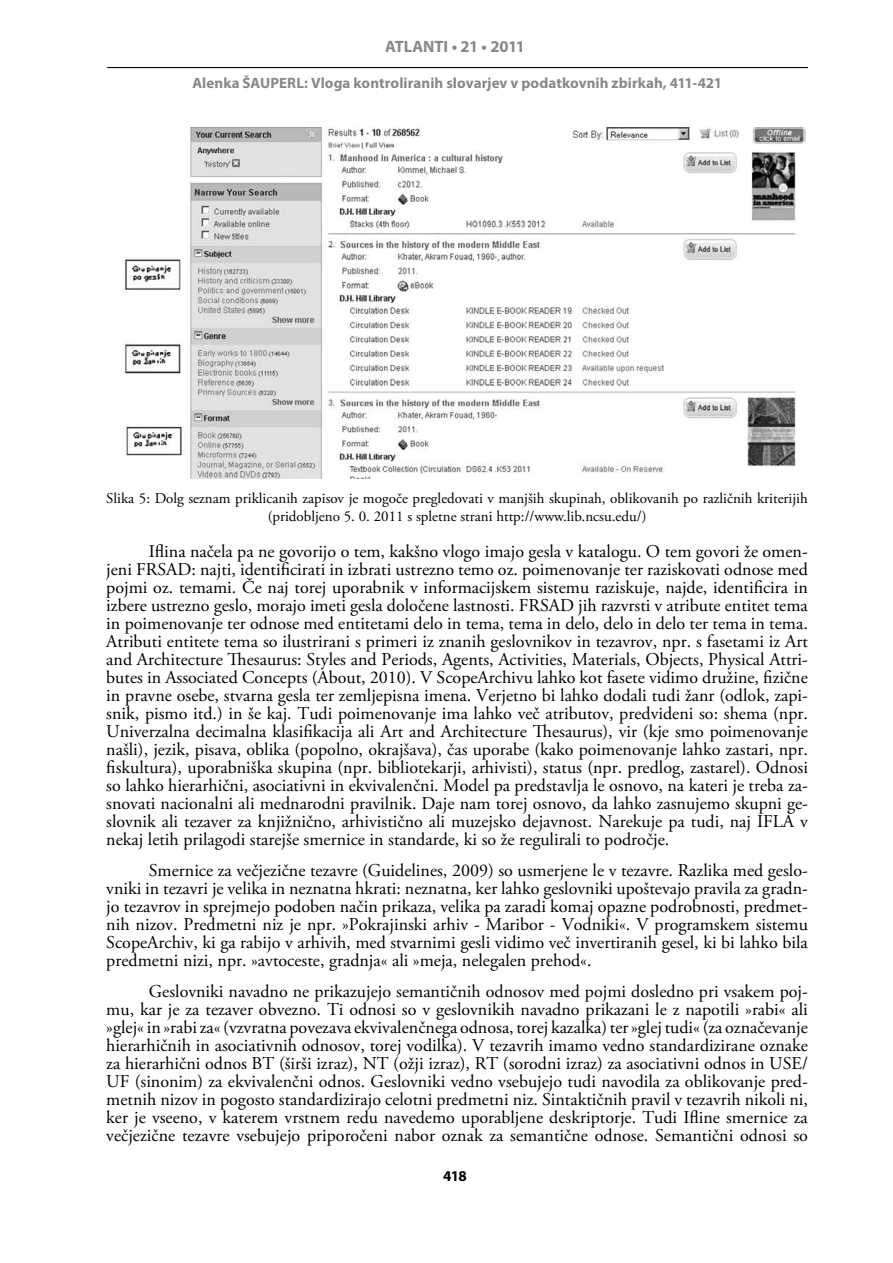
<style>
.page{position:relative;width:893px;height:1263px;background:#fff}
.page>*{position:absolute;margin:0;border:0;box-sizing:border-box;transform-origin:0 0}
.t1{font:18px/18px "Adobe Garamond Pro";color:#000;text-align:justify}
.t2{font:700 16.5px "Myriad Pro";letter-spacing:-.005em;color:#87888a}
.t3{font:15px/18px "Adobe Garamond Pro";color:#000;text-align:center}
.t4{font:700 15px "Myriad Pro";letter-spacing:.005em;color:#87888a}
.t5{font:700 15px "Myriad Pro";color:#000}
</style>
<div class="page">
<hr style="left:107px;top:67px;width:701px;height:1px;background:#000">
<img style="left:123px;top:128px;width:683px;height:350px">
<p class="t2" style="left:385px;top:35px;width:141px">ATLANTI • 21 • 2011</p>
<p class="t4" style="left:192px;top:73px;width:531px">Alenka ŠAUPERL: Vloga kontroliranih slovarjev v podatkovnih zbirkah, 411-421</p>
<p class="t3" style="left:106px;top:489px;width:703px">Slika 5: Dolg seznam priklicanih zapisov je mogoče pregledovati v manjših skupinah, oblikovanih po različnih kriterijih (pridobljeno 5. 0. 2011 s spletne strani http://www.lib.ncsu.edu/)</p>
<p class="t1" style="left:106px;top:543px;width:703px;text-indent:43px">Iflina načela pa ne govorijo o tem, kakšno vlogo imajo gesla v katalogu. O tem govori že omen&shy;jeni FRSAD: najti, identificirati in izbrati ustrezno temo oz. poimenovanje ter raziskovati odnose med pojmi oz. temami. Če naj torej uporabnik v informacijskem sistemu raziskuje, najde, identificira in izbere ustrezno geslo, morajo imeti gesla določene lastnosti. FRSAD jih razvrsti v atribute entitet tema in poimenovanje ter odnose med entitetami delo in tema, tema in delo, delo in delo ter tema in tema.<br>Atributi entitete tema so ilustrirani s primeri iz znanih geslovnikov in tezavrov, npr. s fasetami iz Art and Architecture Thesaurus: Styles and Periods, Agents, Activities, Materials, Objects, Physical Attri&shy;butes in Associated Concepts (About, 2010). V ScopeArchivu lahko kot fasete vidimo družine, fizične in pravne osebe, stvarna gesla ter zemljepisna imena. Verjetno bi lahko dodali tudi žanr (odlok, zapi&shy;snik, pismo itd.) in še kaj. Tudi poimenovanje ima lahko več atributov, predvideni so: shema (npr.<br>Univerzalna decimalna klasifikacija ali Art and Architecture Thesaurus), vir (kje smo poimenovanje našli), jezik, pisava, oblika (popolno, okrajšava), čas uporabe (kako poimenovanje lahko zastari, npr. fiskultura), uporabniška skupina (npr. bibliotekarji, arhivisti), status (npr. predlog, zastarel). Odnosi so lahko hierarhični, asociativni in ekvivalenčni. Model pa predstavlja le osnovo, na kateri je treba za&shy;snovati nacionalni ali mednarodni pravilnik. Daje nam torej osnovo, da lahko zasnujemo skupni ge&shy;slovnik ali tezaver za knjižnično, arhivistično ali muzejsko dejavnost. Narekuje pa tudi, naj IFLA v nekaj letih prilagodi starejše smernice in standarde, ki so že regulirali to področje.</p>
<p class="t1" style="left:106px;top:862px;width:703px;text-indent:43px">Smernice za večjezične tezavre (Guidelines, 2009) so usmerjene le v tezavre. Razlika med geslo&shy;vniki in tezavri je velika in neznatna hkrati: neznatna, ker lahko geslovniki upoštevajo pravila za gradn&shy;jo tezavrov in sprejmejo podoben način prikaza, velika pa zaradi komaj opazne podrobnosti, predmet&shy;nih nizov. Predmetni niz je npr. »Pokrajinski arhiv - Maribor - Vodniki«. V programskem sistemu ScopeArchiv, ki ga rabijo v arhivih, med stvarnimi gesli vidimo več invertiranih gesel, ki bi lahko bila predmetni nizi, npr. »avtoceste, gradnja« ali »meja, nelegalen prehod«.</p>
<p class="t1" style="left:106px;top:983px;width:703px;text-indent:43px">Geslovniki navadno ne prikazujejo semantičnih odnosov med pojmi dosledno pri vsakem poj&shy;mu, kar je za tezaver obvezno. Ti odnosi so v geslovnikih navadno prikazani le z napotili »rabi« ali »glej« in »rabi za« (vzvratna povezava ekvivalenčnega odnosa, torej kazalka) ter »glej tudi« (za označevanje hierarhičnih in asociativnih odnosov, torej vodilka). V tezavrih imamo vedno standardizirane oznake za hierarhični odnos BT (širši izraz), NT (ožji izraz), RT (sorodni izraz) za asociativni odnos in USE/ UF (sinonim) za ekvivalenčni odnos. Geslovniki vedno vsebujejo tudi navodila za oblikovanje pred&shy;metnih nizov in pogosto standardizirajo celotni predmetni niz. Sintaktičnih pravil v tezavrih nikoli ni, ker je vseeno, v katerem vrstnem redu navedemo uporabljene deskriptorje. Tudi Ifline smernice za večjezične tezavre vsebujejo priporočeni nabor oznak za semantične odnose. Semantični odnosi so</p>
<p class="t5" style="left:443px;top:1166px;width:25px">418</p>
</div>
